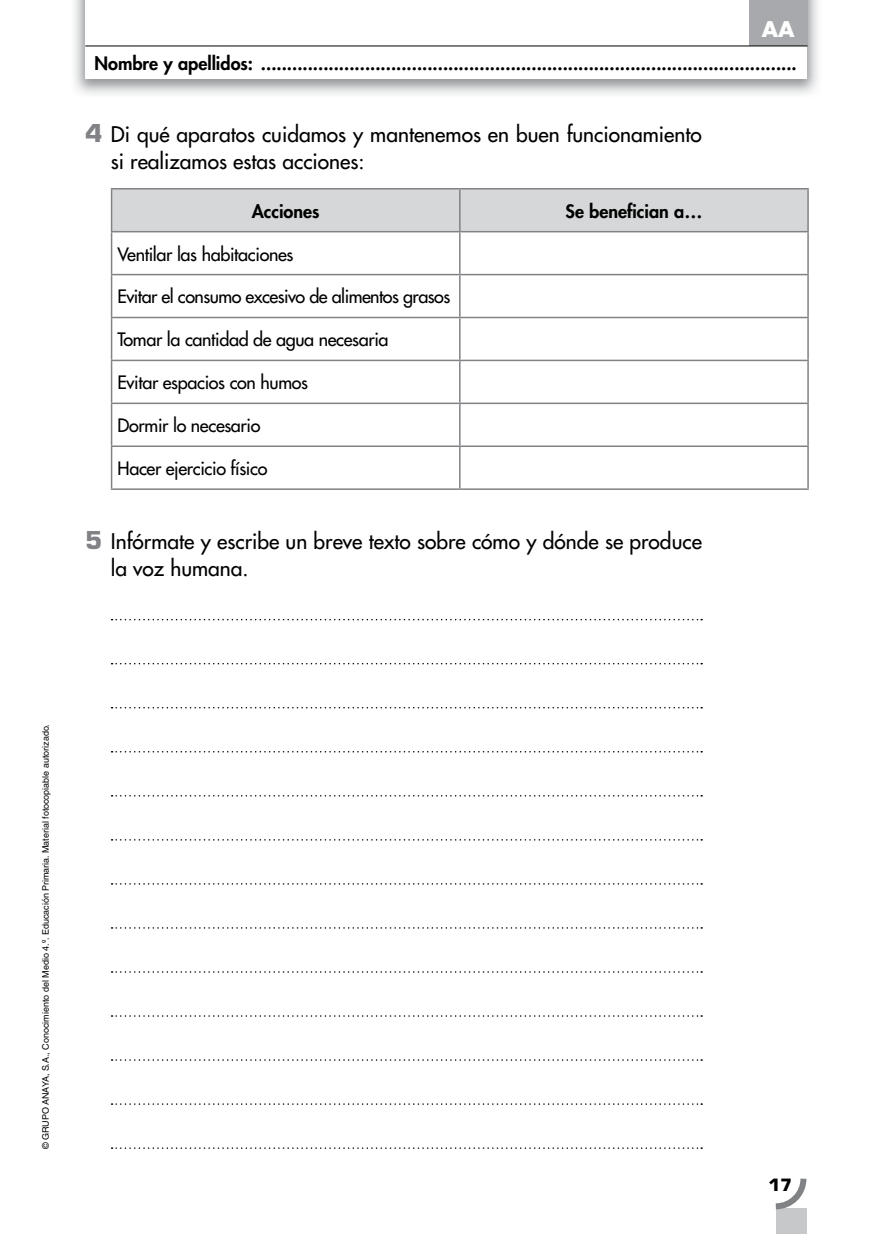
<style>
.page{position:relative;width:893px;height:1234px;background:#fff}
.page>*{position:absolute;margin:0;border:0;box-sizing:border-box;transform-origin:0 0}
.t1{font:500 21px/27px "Futura Std";color:#000}
.t2{font:700 21px "Futura Std";color:#fff}
.t3{font:500 18px "Futura Std";letter-spacing:-.02em;color:#000}
.t4{font:800 18px "Futura Std";color:#000}
.t5{font:700 16.5px "Eurostile LT Std";color:#000}
.t6{font:9px "Helvetica LT Std";color:#000}
.s1{font-family:"Eurostile LT Std";font-weight:700;font-size:24px;color:#808285}
</style>
<div class="page">
<div style="left:776px;top:1208px;width:30px;height:25px;background:#c7c8ca"></div>
<svg style="left:775px;top:1178px;width:32px;height:33px"></svg>
<div style="left:112px;top:189px;width:695px;height:42px;background:#d5d7d8"></div>
<svg style="left:112px;top:232px;width:347px;height:256px"></svg>
<hr style="left:111px;top:188px;width:349px;height:1px;background:#808285">
<hr style="left:111px;top:189px;width:1px;height:42px;background:#808285">
<hr style="left:460px;top:188px;width:349px;height:1px;background:#808285">
<hr style="left:459px;top:189px;width:2px;height:42px;background:#808285">
<hr style="left:807px;top:189px;width:2px;height:42px;background:#808285">
<hr style="left:111px;top:231px;width:349px;height:1px;background:#808285">
<hr style="left:111px;top:232px;width:1px;height:42px;background:#808285">
<hr style="left:460px;top:231px;width:349px;height:1px;background:#808285">
<hr style="left:459px;top:232px;width:2px;height:42px;background:#808285">
<hr style="left:807px;top:232px;width:2px;height:42px;background:#808285">
<hr style="left:111px;top:274px;width:349px;height:1px;background:#808285">
<hr style="left:111px;top:275px;width:1px;height:42px;background:#808285">
<hr style="left:460px;top:274px;width:349px;height:1px;background:#808285">
<hr style="left:459px;top:275px;width:2px;height:42px;background:#808285">
<hr style="left:807px;top:275px;width:2px;height:42px;background:#808285">
<hr style="left:111px;top:317px;width:349px;height:1px;background:#808285">
<hr style="left:111px;top:318px;width:1px;height:41px;background:#808285">
<hr style="left:460px;top:317px;width:349px;height:1px;background:#808285">
<hr style="left:459px;top:318px;width:2px;height:41px;background:#808285">
<hr style="left:807px;top:318px;width:2px;height:41px;background:#808285">
<hr style="left:111px;top:359px;width:349px;height:2px;background:#808285">
<hr style="left:111px;top:361px;width:1px;height:41px;background:#808285">
<hr style="left:460px;top:359px;width:349px;height:2px;background:#808285">
<hr style="left:459px;top:361px;width:2px;height:41px;background:#808285">
<hr style="left:807px;top:361px;width:2px;height:41px;background:#808285">
<hr style="left:111px;top:402px;width:349px;height:2px;background:#808285">
<hr style="left:111px;top:404px;width:1px;height:41px;background:#808285">
<hr style="left:460px;top:402px;width:349px;height:2px;background:#808285">
<hr style="left:459px;top:404px;width:2px;height:41px;background:#808285">
<hr style="left:807px;top:404px;width:2px;height:41px;background:#808285">
<hr style="left:111px;top:445px;width:349px;height:2px;background:#808285">
<hr style="left:111px;top:447px;width:1px;height:41px;background:#808285">
<hr style="left:460px;top:445px;width:349px;height:2px;background:#808285">
<hr style="left:459px;top:447px;width:2px;height:41px;background:#808285">
<hr style="left:807px;top:447px;width:2px;height:41px;background:#808285">
<hr style="left:111px;top:488px;width:349px;height:2px;background:#808285">
<hr style="left:460px;top:488px;width:349px;height:2px;background:#808285">
<div style="left:749px;top:0;width:58px;height:46px;background:#a7a9ac"></div>
<hr style="left:85px;top:46px;width:722px;height:1px;background:#000">
<svg style="left:112px;top:618px;width:590px;height:2px"></svg>
<svg style="left:112px;top:662px;width:590px;height:2px"></svg>
<svg style="left:112px;top:707px;width:590px;height:1px"></svg>
<svg style="left:112px;top:751px;width:590px;height:1px"></svg>
<svg style="left:112px;top:795px;width:590px;height:1px"></svg>
<svg style="left:112px;top:839px;width:590px;height:1px"></svg>
<svg style="left:112px;top:883px;width:590px;height:1px"></svg>
<svg style="left:112px;top:927px;width:590px;height:1px"></svg>
<svg style="left:112px;top:971px;width:590px;height:1px"></svg>
<svg style="left:112px;top:1015px;width:590px;height:1px"></svg>
<svg style="left:112px;top:1059px;width:590px;height:1px"></svg>
<svg style="left:112px;top:1103px;width:590px;height:1px"></svg>
<svg style="left:112px;top:1147px;width:590px;height:1px"></svg>
<p class="t2" style="left:762px;top:15px;width:34px">AA</p>
<p class="t4" style="left:94px;top:52px;width:704px">Nombre y apellidos: .......................................................................................................</p>
<p class="t1" style="left:111px;top:121px;width:592px;text-indent:-26px"><span class="s1">4</span> Di qué aparatos cuidamos y mantenemos en buen funcionamiento si realizamos estas acciones:</p>
<p class="t4" style="left:252px;top:199px;width:69px">Acciones</p>
<p class="t4" style="left:565px;top:199px;width:138px">Se benefician a…</p>
<p class="t3" style="left:118px;top:242px;width:177px">Ventilar las habitaciones</p>
<p class="t3" style="left:118px;top:285px;width:334px">Evitar el consumo excesivo de alimentos grasos</p>
<p class="t3" style="left:118px;top:328px;width:273px">Tomar la cantidad de agua necesaria</p>
<p class="t3" style="left:118px;top:371px;width:192px">Evitar espacios con humos</p>
<p class="t3" style="left:118px;top:414px;width:144px">Dormir lo necesario</p>
<p class="t3" style="left:118px;top:457px;width:151px">Hacer ejercicio físico</p>
<p class="t1" style="left:111px;top:528px;width:593px;text-indent:-26px"><span class="s1">5</span> Infórmate y escribe un breve texto sobre cómo y dónde se produce la voz humana.</p>
<p class="t6" style="left:41px;top:1148px;width:426px;rotate:-90deg">© GRUPO ANAYA, S.A., Conocimiento del Medio 4.º. Educación Primaria. Material fotocopiable autorizado.</p>
<p class="t5" style="left:768px;top:1174px;width:25px">17</p>
</div>
